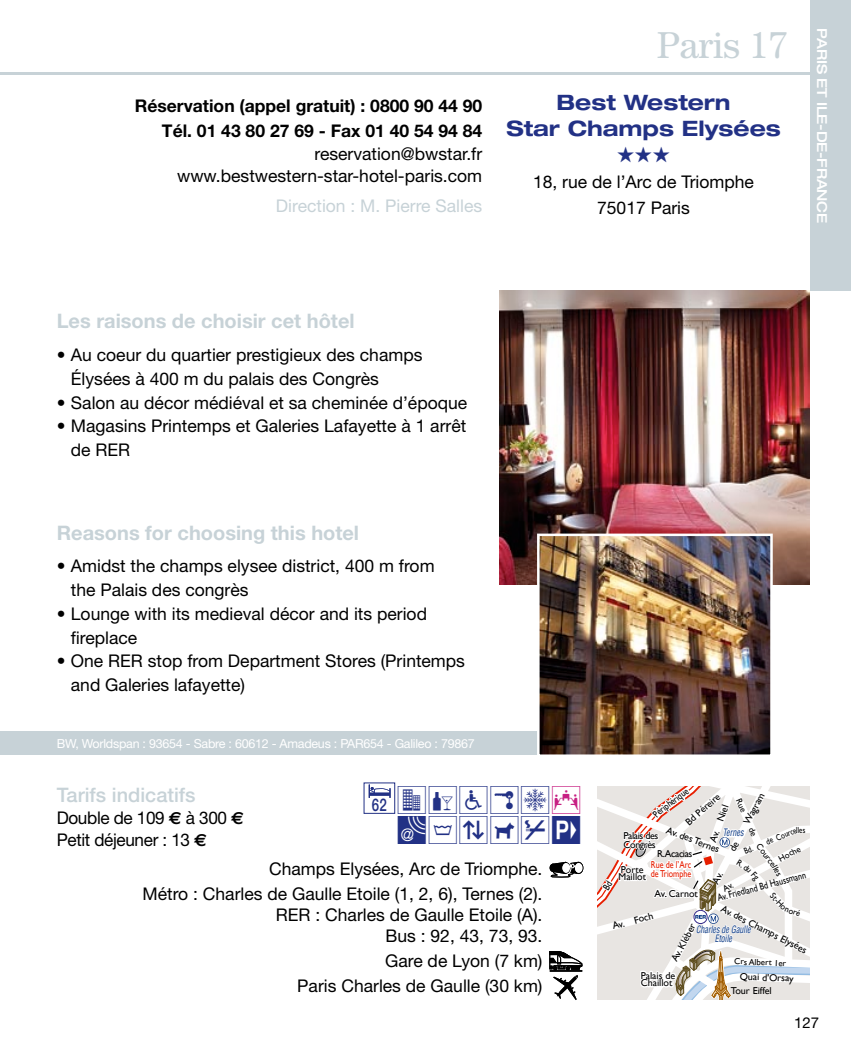
<style>
.page{position:relative;width:851px;height:1049px;background:#fff}
.page>*{position:absolute;margin:0;border:0;box-sizing:border-box;transform-origin:0 0}
.t1{font:37.5px "Century";color:#c7d2d7}
.t2{font:35px/30px "BW France";color:#223185;text-align:right}
.t3{font:21.75px "Zapf Dingbats ITC";color:#223185}
.t4{font:700 expanded 21.25px/26.2px "Helvetica Neue";color:#223185;text-align:center}
.t5{font:700 20px "Helvetica Neue";color:#c7d2d7}
.t6{font:500 20px "Helvetica Neue";color:#c7d2d7}
.t7{font:17.5px/23.8px "Helvetica Neue";color:#000}
.t8{font:700 17.5px "Helvetica Neue";color:#000}
.t9{font:17.5px/21.2px "Helvetica Neue";letter-spacing:-.02em;color:#000}
.t10{font:17.5px "Helvetica Neue";color:#c7d2d7}
.t11{font:15px "Helvetica Neue";color:#000}
.t12{font:500 expanded 13.75px "Helvetica Neue";letter-spacing:-.02em;color:#fff}
.t13{font:12.5px "Helvetica Neue";letter-spacing:-.02em;color:#fff}
.t14{font:10px/7.5px "Gill Sans";color:#000}
.t15{font:10px "Gill Sans";color:#000;scale:.8 1}
.t16{font:italic condensed 10px/8.8px "Helvetica";color:#073581;text-align:center;scale:.8 1}
.t17{font:10px/11px "Gill Sans";letter-spacing:-.04em;color:#e71e00;text-align:right;scale:.8 1}
.t18{font:10px/8.8px "Gill Sans";letter-spacing:-.04em;color:#000}
.t19{font:10px "Gill Sans";color:#e71e00;scale:.8 1}
.t20{font:8.75px "Gill Sans";color:#000}
.t21{font:8.75px "Gill Sans";color:#000;scale:.8 1}
.t22{font:8.75px "Gill Sans";color:#000;scale:.95 1}
.s1{font-weight:700}
.s2{font-family:"Helvetica Neue";font-weight:500;font-size:17.5px}
.s3{color:#c71f83}
.s4{font-family:"Bestwestern 2005"}
.s5{font-family:"Euro Sans";font-weight:700}
.s6{color:#000}
</style>
<div class="page">
<hr style="left:0;top:72px;width:809px;height:3px;background:#c7d2d7">
<div style="left:809px;top:0;width:41px;height:291px;background:#c7d2d7"></div>
<img style="left:500px;top:291px;width:309px;height:293px">
<div style="left:0;top:731px;width:537px;height:23px;background:#c7d2d7"></div>
<img style="left:540px;top:536px;width:229px;height:218px">
<div style="left:537px;top:533px;width:235px;height:224px;border:2px solid #fff"></div>
<div style="left:573px;top:862px;width:10px;height:12px;border:1px solid #000;border-radius:50%"></div>
<div style="left:549px;top:864px;width:7px;height:8px;border:1px solid #000;border-radius:50%"></div>
<div style="left:575px;top:863px;width:7px;height:10px;background:#fff;border-radius:50%"></div>
<svg style="left:550px;top:861px;width:28px;height:16px"></svg>
<svg style="left:549px;top:951px;width:33px;height:49px"></svg>
<div style="left:363px;top:782px;width:32px;height:32px;border:1px solid #223185"></div>
<svg style="left:368px;top:784px;width:22px;height:14px"></svg>
<svg style="left:597px;top:787px;width:212px;height:212px"></svg>
<p class="t8" style="left:135px;top:94px;width:349px">Réservation (appel gratuit) : 0800 90 44 90</p>
<p class="t7" style="left:162px;top:119px;width:322px;line-height:22.5px;text-align:right"><span class="s1">Tél. 01 43 80 27 69 - Fax 01 40 54 94 84 </span>reservation@bwstar.fr www.bestwestern-star-hotel-paris.com</p>
<p class="t10" style="left:276px;top:195px;width:208px">Direction : M. Pierre Salles</p>
<p class="t1" style="left:656px;top:23px;width:132px">Paris 17</p>
<p class="t4" style="left:506px;top:88px;width:276px">Best Western<br>Star Champs Elysées</p>
<p class="t3" style="left:616px;top:144px;width:55px">★★★</p>
<p class="t7" style="left:533px;top:169px;width:222px;line-height:26px;text-align:center">18, rue de l’Arc de Triomphe<br>75017 Paris</p>
<p class="t12" style="left:830px;top:28px;width:195px;rotate:90deg">Paris et Ile-de-France</p>
<p class="t5" style="left:57px;top:308px;width:299px">Les raisons de choisir cet hôtel</p>
<p class="t7" style="left:71px;top:343px;width:353px;text-indent:-14px">• Au coeur du quartier prestigieux des champs<br>Élysées à 400 m du palais des Congrès</p>
<p class="t7" style="left:57px;top:390px;width:412px">• Salon au décor médiéval et sa cheminée d’époque</p>
<p class="t7" style="left:71px;top:414px;width:397px;text-indent:-14px">• Magasins Printemps et Galeries Lafayette à 1 arrêt de RER</p>
<p class="t5" style="left:57px;top:521px;width:304px">Reasons for choosing this hotel</p>
<p class="t7" style="left:71px;top:554px;width:365px;text-indent:-14px">• Amidst the champs elysee district, 400 m from the Palais des congrès</p>
<p class="t7" style="left:71px;top:601px;width:357px;text-indent:-14px">• Lounge with its medieval décor and its period fireplace</p>
<p class="t7" style="left:71px;top:649px;width:395px;text-indent:-14px">• One RER stop from Department Stores (Printemps and Galeries lafayette)</p>
<p class="t13" style="left:57px;top:736px;width:100px">BW, Worldspan : 93654</p>
<p class="t13" style="left:186px;top:736px;width:185px">- Sabre : 60612 - Amadeus : PAR654</p>
<p class="t13" style="left:387px;top:736px;width:62px">- Galileo : 79867</p>
<p class="t6" style="left:57px;top:783px;width:140px">Tarifs indicatifs</p>
<p class="t2" style="left:372px;top:787px;width:211px"><span class="s2">62</span> XZNWC<span class="s3">Q<br></span><span class="s4">S</span>TYMU*</p>
<p class="t9" style="left:57px;top:807px;width:189px">Double de 109 <span class="s5">A</span> à 300 <span class="s5">A<br></span>Petit déjeuner : 13 <span class="s5">A</span></p>
<p class="t7" style="left:142px;top:856px;width:401px;line-height:24.8px;text-align:right">Champs Elysées, Arc de Triomphe.<br>Métro : Charles de Gaulle Etoile (1, 2, 6), Ternes (2).</p>
<p class="t7" style="left:276px;top:904px;width:268px;line-height:21.2px;text-align:right">RER : Charles de Gaulle Etoile (A).<br>Bus: 92, 43, 73, 93.</p>
<p class="t7" style="left:297px;top:948px;width:247px;line-height:24.8px;text-align:right">Gare de Lyon (7 km)<br>Paris Charles de Gaulle (30 km)</p>
<p class="t15" style="left:654px;top:807px;width:48px;rotate:-36deg">ériphérique</p>
<p class="t14" style="left:742px;top:822px;width:36px;rotate:-62deg">Wagram</p>
<p class="t14" style="left:684px;top:820px;width:44px;rotate:-41deg">Bd Péreire</p>
<p class="t14" style="left:709px;top:841px;width:41px;rotate:-71deg">Av. Niel</p>
<p class="t14" style="left:668px;top:826px;width:58px;rotate:21deg">Av. des Ternes</p>
<p class="t21" style="left:742px;top:847px;width:72px;rotate:-23deg">Bd. de Cource</p>
<p class="t21" style="left:795px;top:825px;width:13px;rotate:-2deg">lles</p>
<p class="t16" style="left:722px;top:828px;width:27px">Ternes</p>
<p class="t18" style="left:623px;top:831px;width:36px">Palais des<br>Congrès</p>
<p class="t20" style="left:762px;top:841px;width:28px;rotate:53deg">Cource</p>
<p class="t20" style="left:779px;top:863px;width:13px;rotate:62deg">lles</p>
<p class="t22" style="left:775px;top:890px;width:22px;rotate:47deg">St-Ho</p>
<p class="t22" style="left:786px;top:903px;width:18px;rotate:20deg">noré</p>
<p class="t20" style="left:776px;top:855px;width:25px;rotate:-28deg">Hoche</p>
<p class="t17" style="left:650px;top:848px;width:54px"><span class="s6">R.Acacias<br></span>Rue de l’Arc</p>
<p class="t19" style="left:650px;top:867px;width:52px">de Triomphe</p>
<p class="t14" style="left:618px;top:865px;width:29px">Porte<br>Maillot</p>
<p class="t15" style="left:716px;top:892px;width:115px;rotate:-15deg">Av. Friedland Bd Haussmann</p>
<p class="t16" style="left:696px;top:925px;width:70px">Charles de Gaulle<br>Etoile</p>
<p class="t14" style="left:654px;top:889px;width:45px">Av. Carnot</p>
<p class="t14" style="left:723px;top:904px;width:96px;rotate:27deg">Av. des Champs Elysées</p>
<p class="t14" style="left:611px;top:922px;width:43px;rotate:-15deg">Av. Foch</p>
<p class="t14" style="left:670px;top:959px;width:43px;rotate:-62deg">Av. Kléber</p>
<p class="t20" style="left:734px;top:956px;width:53px;rotate:2deg">Crs Albert 1er</p>
<p class="t14" style="left:640px;top:971px;width:36px">Palais de<br>Chaillot</p>
<p class="t14" style="left:748px;top:973px;width:47px;rotate:2deg">uai d'Orsay</p>
<p class="t14" style="left:730px;top:986px;width:42px">Tour Eiffel</p>
<p class="t11" style="left:794px;top:1013px;width:25px">127</p>
</div>
